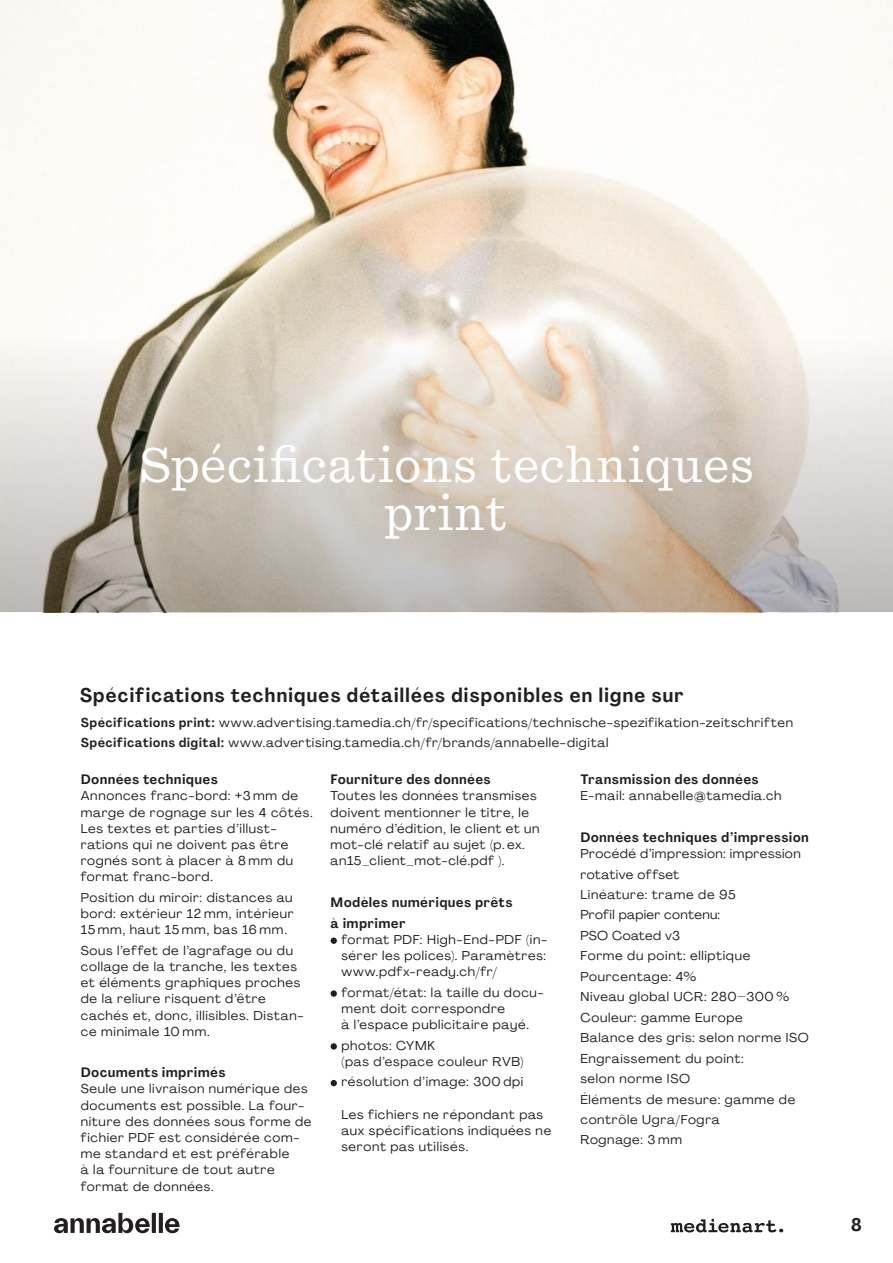
<style>
.page{position:relative;width:893px;height:1263px;background:#fff}
.page>*{position:absolute;margin:0;border:0;box-sizing:border-box;transform-origin:0 0}
.t1{font:48px/48px "Quadrant Text";letter-spacing:.015em;color:#fff;text-align:center}
.t2{font:700 19.5px "Agrandir Text";letter-spacing:.03em;color:#231f20;scale:1.04 1}
.t3{font:700 18px "Agrandir Text";color:#231f20}
.t4{font:700 13.5px/21px "Agrandir Text";letter-spacing:.02em;color:#231f20;scale:1.04 1}
.t5{font:12.75px/16.2px "Agrandir";letter-spacing:.05em;color:#231f20;scale:1.04 1}
.s1{font-family:"Agrandir Text";font-weight:700}
</style>
<div class="page">
<div style="left:331px;top:937px;width:6px;height:7px;background:#231f20;border-radius:50%"></div>
<div style="left:331px;top:990px;width:6px;height:7px;background:#231f20;border-radius:50%"></div>
<svg style="left:331px;top:1043px;width:6px;height:6px"></svg>
<svg style="left:331px;top:1080px;width:6px;height:6px"></svg>
<svg style="left:671px;top:1219px;width:112px;height:13px"></svg>
<svg style="left:54px;top:1213px;width:126px;height:20px"></svg>
<img style="left:0;top:0;width:893px;height:336px">
<svg style="left:0;top:336px;width:893px;height:276px;background:#cdc5ba"></svg>
<h1 class="t1" style="left:138px;top:441px;width:617px">Spécifications techniques print</h1>
<h2 class="t2" style="left:80px;top:683px;width:583px">Spécifications techniques détaillées disponibles en ligne sur</h2>
<p class="t5" style="left:81px;top:712px;width:686px;line-height:20.4px"><span class="s1">Spécifications print:</span> www.advertising.tamedia.ch/fr/specifications/technische-spezifikation-zeitschriften<br><span class="s1">Spécifications digital:</span> www.advertising.tamedia.ch/fr/brands/annabelle-digital</p>
<p class="t4" style="left:81px;top:769px;width:133px">Données techniques</p>
<p class="t5" style="left:81px;top:788px;width:224px">Annonces franc-bord: +3 mm de marge de rognage sur les 4 côtés.<br>Les textes et parties d’illust&shy;rations qui ne doivent pas être rognés sont à placer à 8 mm du format franc-bord.</p>
<p class="t5" style="left:81px;top:889px;width:206px;text-align:justify">Position du miroir: distances au bord: extérieur 12 mm, intérieur 15 mm, haut 15 mm, bas 16 mm.</p>
<p class="t5" style="left:81px;top:942px;width:216px">Sous l’effet de l’agrafage ou du collage de la tranche, les textes et éléments graphiques proches de la reliure risquent d’être cachés et, donc, illisibles. Distan&shy;ce minimale 10 mm.</p>
<p class="t4" style="left:81px;top:1062px;width:141px">Documents imprimés</p>
<p class="t5" style="left:81px;top:1081px;width:223px">Seule une livraison numérique des documents est possible. La four&shy;niture des données sous forme de fichier PDF est considérée com&shy;me standard et est préférable<br>à la fourniture de tout autre format de données.</p>
<p class="t4" style="left:331px;top:769px;width:156px">Fourniture des données</p>
<p class="t5" style="left:331px;top:788px;width:202px">Toutes les données transmises doivent mentionner le titre, le numéro d’édition, le client et un mot-clé relatif au sujet (p. ex. an15_client_mot-clé.pdf ).</p>
<p class="t4" style="left:331px;top:891px;width:176px">Modèles numériques prêts à imprimer</p>
<p class="t5" style="left:341px;top:931px;width:200px;text-align:justify">format PDF: High-End-PDF (in&shy;sérer les polices). Paramètres: www.pdfx-ready.ch/fr/</p>
<p class="t5" style="left:341px;top:984px;width:196px">format/état: la taille du docu&shy;ment doit correspondre<br>à l’espace publicitaire payé.</p>
<p class="t5" style="left:341px;top:1037px;width:176px">photos: CYMK<br>(pas d’espace couleur RVB)</p>
<p class="t5" style="left:341px;top:1073px;width:176px">résolution d’image: 300 dpi</p>
<p class="t5" style="left:341px;top:1106px;width:203px">Les fichiers ne répondant pas aux spécifications indiquées ne seront pas utilisés.</p>
<p class="t4" style="left:580px;top:769px;width:173px">Transmission des données</p>
<p class="t5" style="left:580px;top:788px;width:195px">E-mail: annabelle@tamedia.ch</p>
<p class="t4" style="left:580px;top:827px;width:221px">Données techniques d’impression</p>
<p class="t5" style="left:580px;top:843px;width:221px;line-height:20.4px">Procédé d’impression: impression rotative offset<br>Linéature: trame de 95<br>Profil papier contenu:<br>PSO Coated v3<br>Forme du point: elliptique<br>Pourcentage: 4%<br>Niveau global UCR: 280–300 %<br>Couleur: gamme Europe<br>Balance des gris: selon norme ISO<br>Engraissement du point:<br>selon norme ISO<br>Éléments de mesure: gamme de contrôle Ugra/Fogra<br>Rognage: 3 mm</p>
<h3 class="t3" style="left:851px;top:1214px;width:13px">8</h3>
</div>
